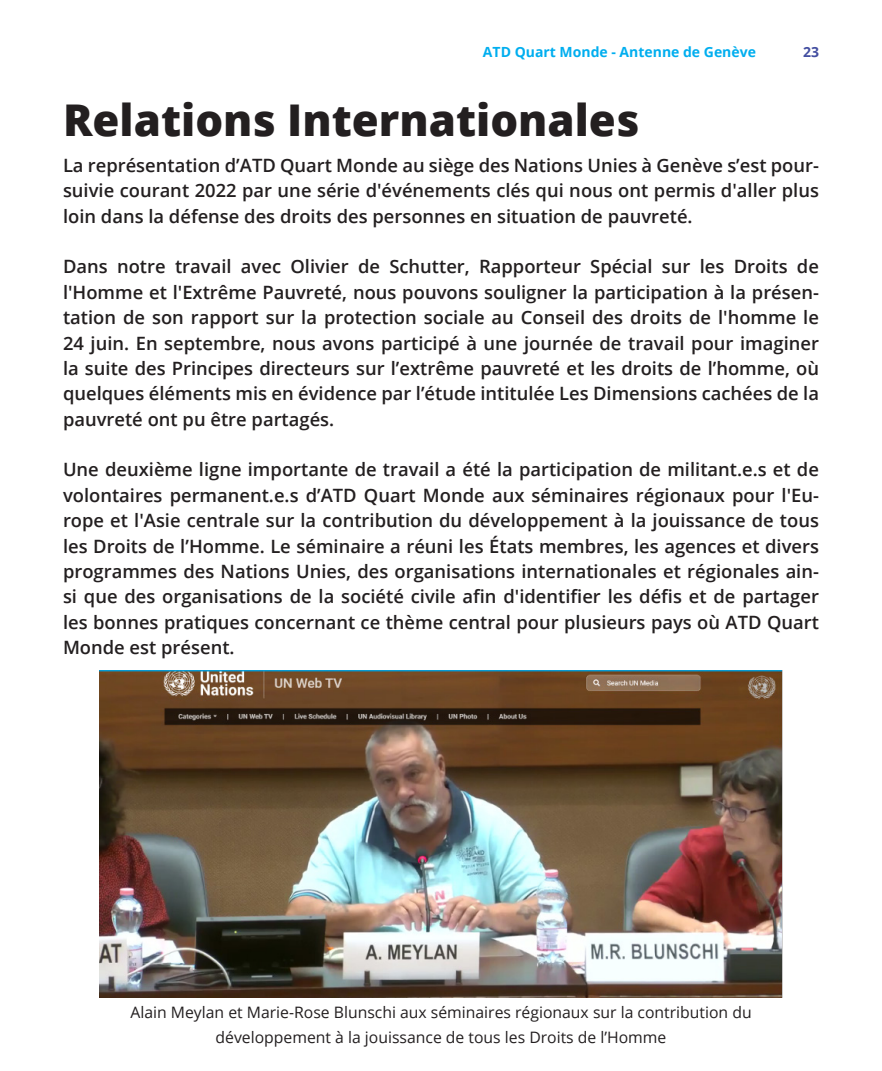
<style>
.page{position:relative;width:882px;height:1071px;background:#fff}
.page>*{position:absolute;margin:0;border:0;box-sizing:border-box;transform-origin:0 0}
.Style_de_paragraphe{font:800 43.75px "Open Sans";color:#231f20}
.text{font:600 18.38px/25.4px "Open Sans";color:#231f20;text-align:justify}
.text-2{font:15.75px/24.5px "Open Sans";color:#231f20;text-align:center}
.t1{font:700 14px "Open Sans";color:#00aeef}
.t2{font:700 14px "Open Sans";color:#444fa1}
</style>
<div class="page">
<img style="left:100px;top:671px;width:682px;height:327px">
<p class="t1" style="left:483px;top:42px;width:275px">ATD Quart Monde - Antenne de Genève</p>
<p class="t2" style="left:803px;top:42px;width:17px">23</p>
<p class="Style_de_paragraphe" style="left:63px;top:87px;width:578px">Relations Internationales</p>
<p class="text" style="left:63px;top:152px;width:758px">La représentation d’ATD Quart Monde au siège des Nations Unies à Genève s’est pour&shy;suivie courant 2022 par une série d'événements clés qui nous ont permis d'aller plus loin dans la défense des droits des personnes en situation de pauvreté.</p>
<p class="text" style="left:63px;top:254px;width:758px">Dans notre travail avec Olivier de Schutter, Rapporteur Spécial sur les Droits de l'Homme et l'Extrême Pauvreté, nous pouvons souligner la participation à la présen&shy;tation de son rapport sur la protection sociale au Conseil des droits de l'homme le 24 juin. En septembre, nous avons participé à une journée de travail pour imaginer la suite des Principes directeurs sur l’extrême pauvreté et les droits de l’homme, où quelques éléments mis en évidence par l’étude intitulée Les Dimensions cachées de la pauvreté ont pu être partagés.</p>
<p class="text" style="left:63px;top:457px;width:758px">Une deuxième ligne importante de travail a été la participation de militant.e.s et de volontaires permanent.e.s d’ATD Quart Monde aux séminaires régionaux pour l'Eu&shy;rope et l'Asie centrale sur la contribution du développement à la jouissance de tous les Droits de l’Homme. Le séminaire a réuni les États membres, les agences et divers programmes des Nations Unies, des organisations internationales et régionales ain&shy;si que des organisations de la société civile afin d'identifier les défis et de partager les bonnes pratiques concernant ce thème central pour plusieurs pays où ATD Quart Monde est présent.</p>
<p class="text-2" style="left:130px;top:1000px;width:623px">Alain Meylan et Marie-Rose Blunschi aux séminaires régionaux sur la contribution du développement à la jouissance de tous les Droits de l’Homme</p>
</div>
